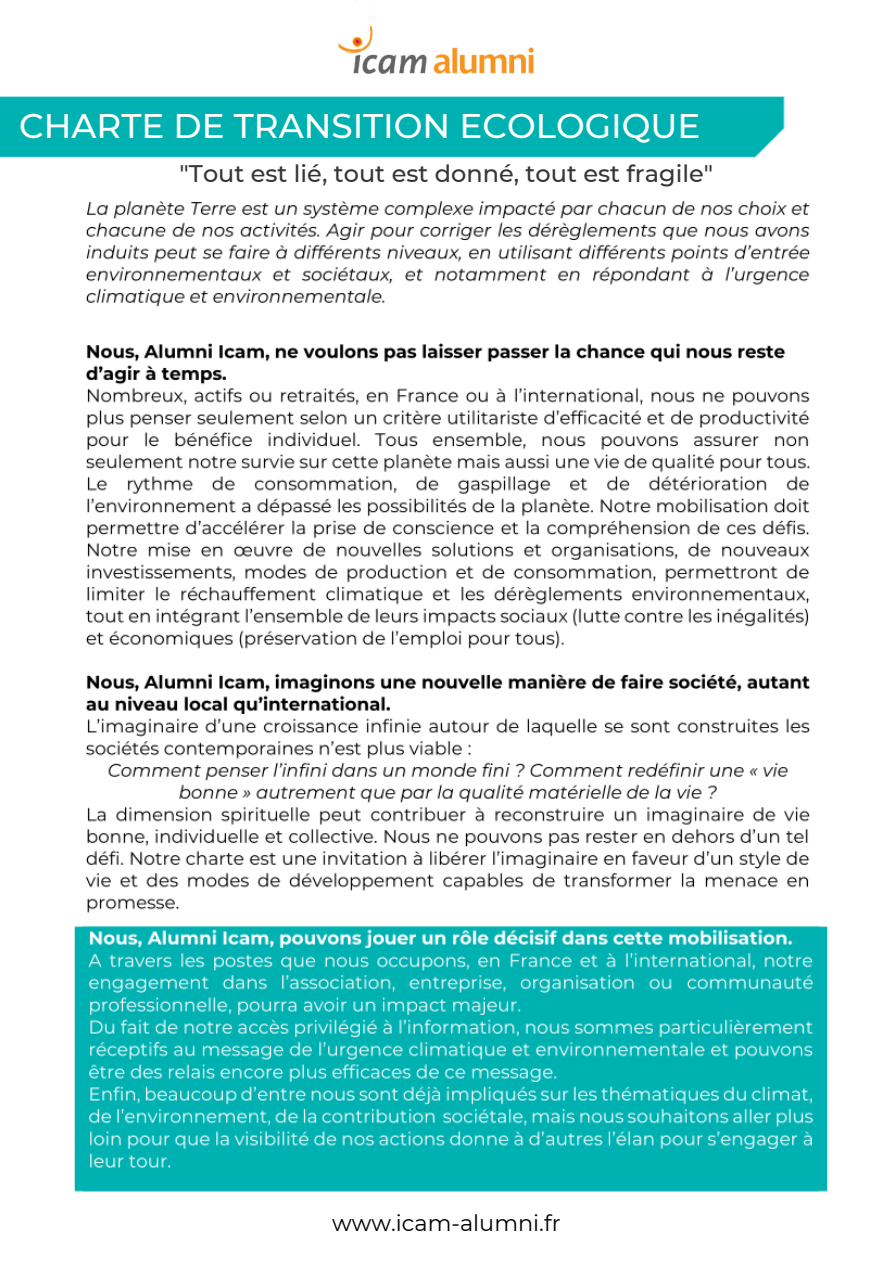
<style>
.page{position:relative;width:893px;height:1264px;background:#fff}
.page>*{position:absolute;margin:0;border:0;box-sizing:border-box;transform-origin:0 0}
.t1{font:500 34.2px "Montserrat";color:#fff}
.t2{font:500 24px "Montserrat";color:#373636}
.t3{font:22.35px "Montserrat";color:#000}
</style>
<div class="page">
<img style="left:85px;top:200px;width:726px;height:713px">
<img style="left:74px;top:925px;width:754px;height:267px">
<img style="left:0;top:96px;width:785px;height:62px">
<img style="left:337px;top:25px;width:197px;height:49px">
<p class="t1" style="left:19px;top:104px;width:682px">CHARTE DE TRANSITION ECOLOGIQUE</p>
<p class="t2" style="left:179px;top:159px;width:535px">"Tout est lié, tout est donné, tout est fragile"</p>
<p class="t3" style="left:332px;top:1208px;width:230px">www.icam-alumni.fr</p>
</div>
